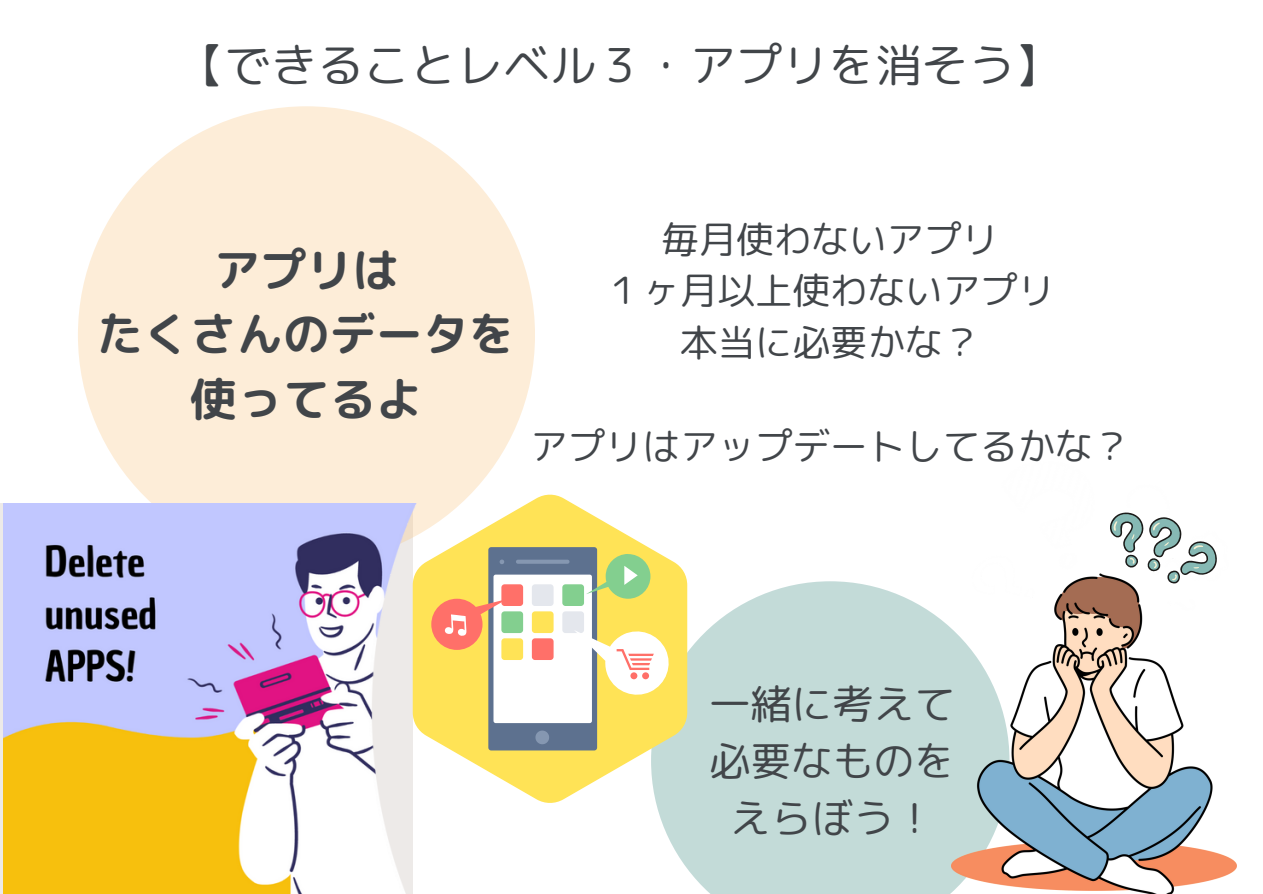
<style>
.page{position:relative;width:1263px;height:894px;background:#fff}
.page>*{position:absolute;margin:0;border:0;box-sizing:border-box;transform-origin:0 0}
.t1{font:46.5px "rounded mplus 1 p regular";color:#414549}
.t2{font:46.5px/64.2px "rounded mplus 1 p bold";color:#414549;text-align:center}
.t3{font:41.1px "rounded mplus 1 p regular";color:#414549}
.t4{font:37.5px "rounded mplus 1 p regular";color:#414549}
</style>
<div class="page">
<div style="left:78px;top:106px;width:457px;height:457px;background:#fdedd8;border-radius:50%"></div>
<svg style="left:656px;top:581px;width:295px;height:312px;background:#c7ddda"></svg>
<img style="left:4px;top:503px;width:409px;height:390px">
<img style="left:951px;top:576px;width:285px;height:317px">
<svg style="left:1094px;top:512px;width:134px;height:96px"></svg>
<svg style="left:413px;top:493px;width:274px;height:311px"></svg>
<svg style="left:431px;top:547px;width:242px;height:203px"></svg>
<p class="t1" style="left:178px;top:32px;width:885px">【できることレベル３・アプリを消そう】</p>
<p class="t2" style="left:97px;top:237px;width:420px">アプリは<br>たくさんのデータを使ってるよ</p>
<p class="t4" style="left:661px;top:212px;width:339px">毎月使わないアプリ</p>
<p class="t4" style="left:605px;top:264px;width:451px">１ヶ月以上使わないアプリ</p>
<p class="t4" style="left:680px;top:316px;width:301px">本当に必要かな？</p>
<p class="t4" style="left:530px;top:419px;width:601px">アプリはアップデートしてるかな？</p>
<p class="t3" style="left:709px;top:674px;width:248px">一緒に考えて</p>
<p class="t3" style="left:709px;top:731px;width:248px">必要なものを</p>
<p class="t3" style="left:730px;top:788px;width:207px">えらぼう！</p>
</div>
